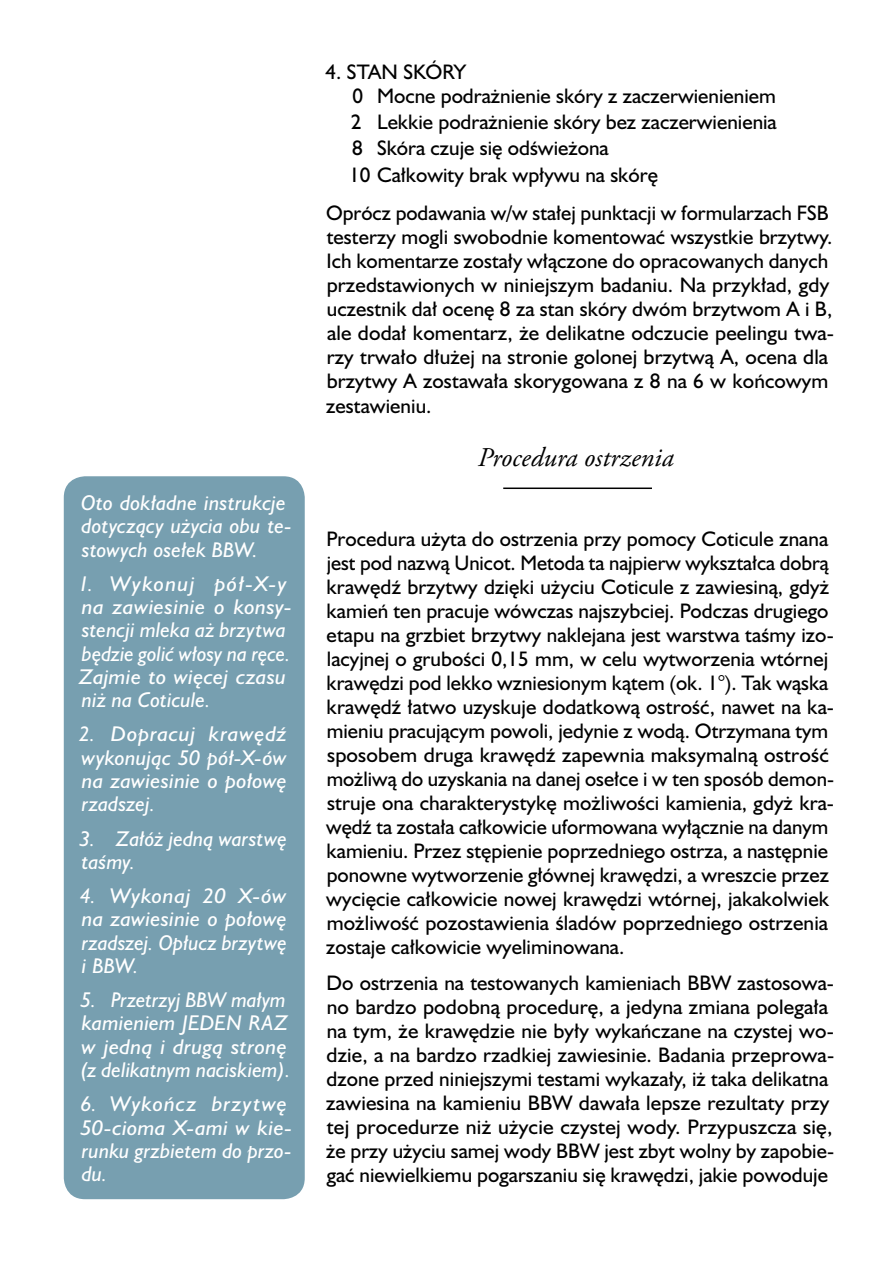
<style>
.page{position:relative;width:893px;height:1263px;background:#fff}
.page>*{position:absolute;margin:0;border:0;box-sizing:border-box;transform-origin:0 0}
.t1{font:italic 27px "Adobe Garamond Pro";color:#000}
.t2{font:italic 19.5px/23.2px "Humanst 521 PL";letter-spacing:.005em;color:#fff}
.t3{font:19.2px/24px "Humanst 521 PL";letter-spacing:.005em;color:#000}
</style>
<div class="page">
<hr style="left:503px;top:487px;width:149px;height:2px;background:#000">
<div style="left:64px;top:476px;width:241px;height:723px;background:#779fb0;border-radius:21px"></div>
<p class="t2" style="left:81px;top:491px;width:212px">Oto dokładne instrukcje dotyczący użycia obu te&shy;stowych osełek BBW.</p>
<p class="t2" style="left:78px;top:572px;width:215px">1. Wykonuj pół-X-y na zawiesinie o konsy&shy;stencji mleka aż brzytwa będzie golić włosy na ręce.<br>Zajmie to więcej czasu niż na Coticule.</p>
<p class="t2" style="left:79px;top:722px;width:209px;text-align:justify">2. Dopracuj krawędź wykonując 50 pół-X-ów na zawiesinie o połowę rzadszej.</p>
<p class="t2" style="left:80px;top:826px;width:209px">3. Załóż jedną warstwę taśmy.</p>
<p class="t2" style="left:80px;top:884px;width:208px;text-align:justify">4. Wykonaj 20 X-ów na zawiesinie o połowę rzadszej. Opłucz brzytwę i BBW.</p>
<p class="t2" style="left:80px;top:988px;width:212px">5. Przetrzyj BBW małym kamieniem JEDEN RAZ w jedną i drugą stronę (z delikatnym naciskiem).</p>
<p class="t2" style="left:81px;top:1092px;width:213px">6. Wykończ brzytwę<br>50-cioma X-ami w kie&shy;runku grzbietem do przo&shy;du.</p>
<p class="t3" style="left:352px;top:60px;width:425px;text-indent:-27px">4. STAN SKÓRY<br>0 Mocne podrażnienie skóry z zaczerwienieniem</p>
<p class="t3" style="left:349px;top:109px;width:429px;line-height:26.1px">2 Lekkie podrażnienie skóry bez zaczerwienienia<br>8 Skóra czuje się odświeżona<br>10 Całkowity brak wpływu na skórę</p>
<p class="t3" style="left:326px;top:201px;width:510px">Oprócz podawania w/w stałej punktacji w formularzach FSB testerzy mogli swobodnie komentować wszystkie brzytwy.<br>Ich komentarze zostały włączone do opracowanych danych przedstawionych w niniejszym badaniu. Na przykład, gdy uczestnik dał ocenę 8 za stan skóry dwóm brzytwom A i B, ale dodał komentarz, że delikatne odczucie peelingu twa&shy;rzy trwało dłużej na stronie golonej brzytwą A, ocena dla brzytwy A zostawała skorygowana z 8 na 6 w końcowym zestawieniu.</p>
<h1 class="t1" style="left:478px;top:441px;width:197px">Procedura ostrzenia</h1>
<p class="t3" style="left:326px;top:526px;width:509px">Procedura użyta do ostrzenia przy pomocy Coticule znana jest pod nazwą Unicot. Metoda ta najpierw wykształca dobrą krawędź brzytwy dzięki użyciu Coticule z zawiesiną, gdyż kamień ten pracuje wówczas najszybciej. Podczas drugiego etapu na grzbiet brzytwy naklejana jest warstwa taśmy izo&shy;lacyjnej o grubości 0,15 mm, w celu wytworzenia wtórnej krawędzi pod lekko wzniesionym kątem (ok. 1°). Tak wąska krawędź łatwo uzyskuje dodatkową ostrość, nawet na ka&shy;mieniu pracującym powoli, jedynie z wodą. Otrzymana tym sposobem druga krawędź zapewnia maksymalną ostrość możliwą do uzyskania na danej osełce i w ten sposób demon&shy;struje ona charakterystykę możliwości kamienia, gdyż kra&shy;wędź ta została całkowicie uformowana wyłącznie na danym kamieniu. Przez stępienie poprzedniego ostrza, a następnie ponowne wytworzenie głównej krawędzi, a wreszcie przez wycięcie całkowicie nowej krawędzi wtórnej, jakakolwiek możliwość pozostawienia śladów poprzedniego ostrzenia zostaje całkowicie wyeliminowana.</p>
<p class="t3" style="left:326px;top:971px;width:509px">Do ostrzenia na testowanych kamieniach BBW zastosowa&shy;no bardzo podobną procedurę, a jedyna zmiana polegała na tym, że krawędzie nie były wykańczane na czystej wo&shy;dzie, a na bardzo rzadkiej zawiesinie. Badania przeprowa&shy;dzone przed niniejszymi testami wykazały, iż taka delikatna zawiesina na kamieniu BBW dawała lepsze rezultaty przy tej procedurze niż użycie czystej wody. Przypuszcza się, że przy użyciu samej wody BBW jest zbyt wolny by zapobie&shy;gać niewielkiemu pogarszaniu się krawędzi, jakie powoduje</p>
</div>
